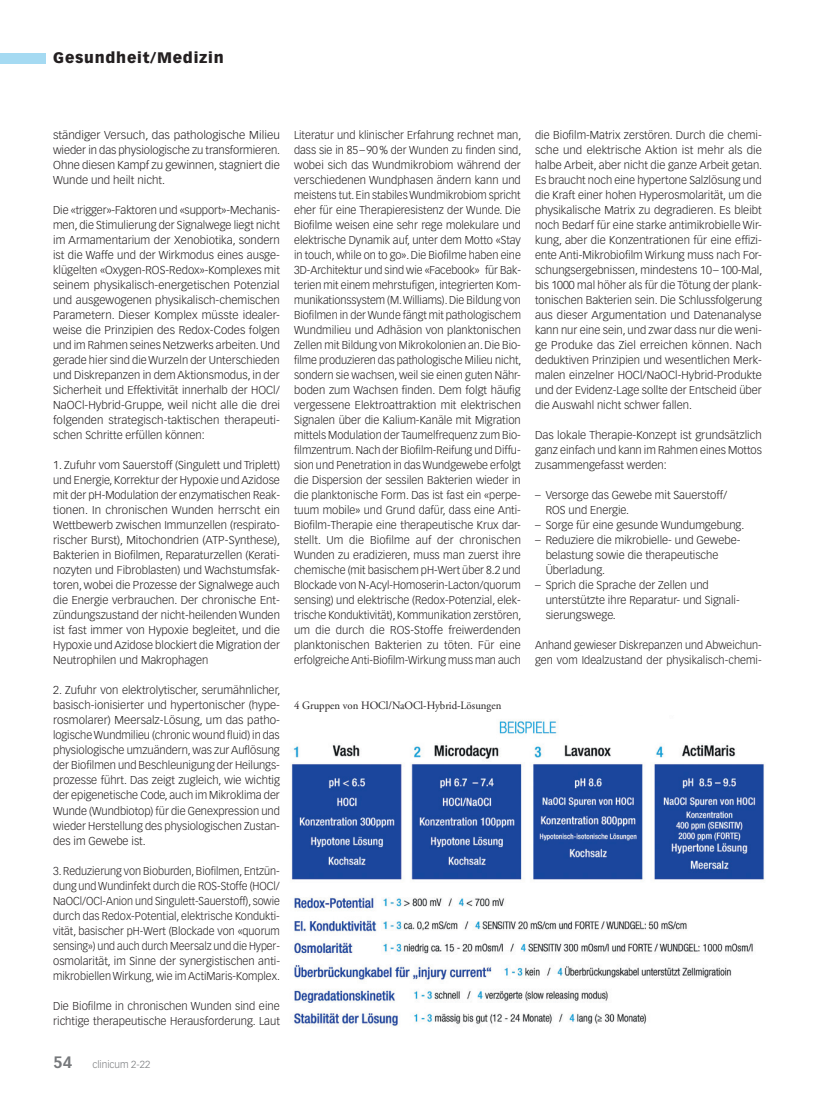
<style>
.page{position:relative;width:815px;height:1099px;background:#fff}
.page>*{position:absolute;margin:0;border:0;box-sizing:border-box;transform-origin:0 0}
.t1{font:900 15px "Vectora LT Std";letter-spacing:.05em;color:#231f20}
.t2{font:300 11.25px/15px "Vectora LT Std";color:#231f20;text-align:justify}
.t3{font:300 11.25px/15px "Vectora LT Std";color:#231f20;text-align:justify;scale:.96 1}
.t4{font:300 11.25px/15px "Vectora LT Std";color:#231f20;text-align:justify;scale:1.04 1}
.t5{font:11.25px "Adobe Garamond Pro";color:#231f20;scale:.96 1}
.t6{font:300 10px "Vectora LT Std";color:#76787b}
.s1{font-weight:700;font-size:16.25px}
</style>
<div class="page">
<div style="left:0;top:53px;width:45px;height:10px;background:#a5daf2"></div>
<img style="left:291px;top:720px;width:474px;height:307px">
<h1 class="t1" style="left:53px;top:49px;width:172px">Gesundheit/Medizin</h1>
<p class="t4" style="left:53px;top:128px;width:220px">ständiger Versuch, das pathologische Milieu wieder in das physiologische zu transformieren.<br>Ohne diesen Kampf zu gewinnen, stagniert die Wunde und heilt nicht.</p>
<p class="t2" style="left:53px;top:203px;width:228px">Die «trigger»-Faktoren und «support»-Mechanis&shy;men, die Stimulierung der Signalwege liegt nicht im Armamentarium der Xenobiotika, sondern ist die Waffe und der Wirkmodus eines ausge&shy;klügelten «Oxygen-ROS-Redox»-Komplexes mit seinem physikalisch-energetischen Potenzial und ausgewogenen physikalisch-chemischen Parametern. Dieser Komplex müsste idealer&shy;weise die Prinzipien des Redox-Codes folgen und im Rahmen seines Netzwerks arbeiten. Und gerade hier sind die Wurzeln der Unterschieden und Diskrepanzen in dem Aktionsmodus, in der Sicherheit und Effektivität innerhalb der HOCl/ NaOCl-Hybrid-Gruppe, weil nicht alle die drei folgenden strategisch-taktischen therapeuti&shy;schen Schritte erfüllen können:</p>
<p class="t2" style="left:53px;top:458px;width:229px">1. Zufuhr vom Sauerstoff (Singulett und Triplett) und Energie, Korrektur der Hypoxie und Azidose mit der pH-Modulation der enzymatischen Reak&shy;tionen. In chronischen Wunden herrscht ein Wettbewerb zwischen Immunzellen (respirato&shy;rischer Burst), Mitochondrien (ATP-Synthese), Bakterien in Biofilmen, Reparaturzellen (Kerati&shy;nozyten und Fibroblasten) und Wachstumsfak&shy;toren, wobei die Prozesse der Signalwege auch die Energie verbrauchen. Der chronische Ent&shy;zündungszustand der nicht-heilenden Wunden ist fast immer von Hypoxie begleitet, und die Hypoxie und Azidose blockiert die Migration der Neutrophilen und Makrophagen</p>
<p class="t2" style="left:53px;top:683px;width:229px">2. Zufuhr von elektrolytischer, serumähnlicher, basisch-ionisierter und hypertonischer (hype&shy;rosmolarer) Meersalz-Lösung, um das patho&shy;logische Wundmilieu (chronic wound fluid) in das physiologische umzuändern, was zur Auflösung der Biofilmen und Beschleunigung der Heilungs&shy;prozesse führt. Das zeigt zugleich, wie wichtig der epigenetische Code, auch im Mikroklima der Wunde (Wundbiotop) für die Genexpression und wieder Herstellung des physiologischen Zustan&shy;des im Gewebe ist.</p>
<p class="t3" style="left:53px;top:863px;width:238px">3. Reduzierung von Bioburden, Biofilmen, Entzün&shy;dung und Wundinfekt durch die ROS-Stoffe (HOCl/ NaOCl/OCl-Anion und Singulett-Sauerstoff), sowie durch das Redox-Potential, elektrische Kondukti&shy;vität, basischer pH-Wert (Blockade von «quorum sensing») und auch durch Meersalz und die Hyper&shy;osmolarität, im Sinne der synergistischen anti&shy;mikrobiellen Wirkung, wie im ActiMaris-Komplex.</p>
<p class="t2" style="left:53px;top:998px;width:228px">Die Biofilme in chronischen Wunden sind eine richtige therapeutische Herausforderung. Laut</p>
<p class="t6" style="left:53px;top:1058px;width:99px"><span class="s1">54</span> clinicum 2-22</p>
<p class="t2" style="left:294px;top:128px;width:229px">Literatur und klinischer Erfahrung rechnet man, dass sie in 85 – 90 % der Wunden zu finden sind, wobei sich das Wundmikrobiom während der verschiedenen Wundphasen ändern kann und meistens tut. Ein stabiles Wundmikrobiom spricht eher für eine Therapieresistenz der Wunde. Die Biofilme weisen eine sehr rege molekulare und elektrische Dynamik auf, unter dem Motto «Stay in touch, while on to go». Die Biofilme haben eine 3D-Architektur und sind wie «Facebook» für Bak&shy;terien mit einem mehrstufigen, integrierten Kom&shy;munikationssystem (M. Williams). Die Bildung von Biofilmen in der Wunde fängt mit pathologischem Wundmilieu und Adhäsion von planktonischen Zellen mit Bildung von Mikrokolonien an. Die Bio&shy;filme produzieren das pathologische Milieu nicht, sondern sie wachsen, weil sie einen guten Nähr&shy;boden zum Wachsen finden. Dem folgt häufig vergessene Elektroattraktion mit elektrischen Signalen über die Kalium-Kanäle mit Migration mittels Modulation der Taumelfrequenz zum Bio&shy;filmzentrum. Nach der Biofilm-Reifung und Diffu&shy;sion und Penetration in das Wundgewebe erfolgt die Dispersion der sessilen Bakterien wieder in die planktonische Form. Das ist fast ein «perpe&shy;tuum mobile» und Grund dafür, dass eine Anti-Biofilm-Therapie eine therapeutische Krux dar&shy;stellt. Um die Biofilme auf der chronischen Wunden zu eradizieren, muss man zuerst ihre chemische (mit basischem pH-Wert über 8.2 und Blockade von N-Acyl-Homoserin-Lacton/quorum sensing) und elektrische (Redox-Potenzial, elek&shy;trische Konduktivität), Kommunikation zerstören, um die durch die ROS-Stoffe freiwerdenden planktonischen Bakterien zu töten. Für eine erfolgreiche Anti-Biofilm-Wirkung muss man auch</p>
<p class="t2" style="left:535px;top:128px;width:229px">die Biofilm-Matrix zerstören. Durch die chemi&shy;sche und elektrische Aktion ist mehr als die halbe Arbeit, aber nicht die ganze Arbeit getan.<br>Es braucht noch eine hypertone Salzlösung und die Kraft einer hohen Hyperosmolarität, um die physikalische Matrix zu degradieren. Es bleibt noch Bedarf für eine starke antimikrobielle Wir&shy;kung, aber die Konzentrationen für eine effizi&shy;ente Anti-Mikrobiofilm Wirkung muss nach For&shy;schungsergebnissen, mindestens 10 – 100-Mal, bis 1000 mal höher als für die Tötung der plank&shy;tonischen Bakterien sein. Die Schlussfolgerung aus dieser Argumentation und Datenanalyse kann nur eine sein, und zwar dass nur die weni&shy;ge Produke das Ziel erreichen können. Nach deduktiven Prinzipien und wesentlichen Merk&shy;malen einzelner HOCl/NaOCl-Hybrid-Produkte und der Evidenz-Lage sollte der Entscheid über die Auswahl nicht schwer fallen.</p>
<p class="t2" style="left:535px;top:428px;width:228px">Das lokale Therapie-Konzept ist grundsätzlich ganz einfach und kann im Rahmen eines Mottos zusammengefasst werden:</p>
<p class="t2" style="left:546px;top:488px;width:183px;text-indent:-11px">– Versorge das Gewebe mit Sauerstoff/<br>ROS und Energie.</p>
<p class="t2" style="left:535px;top:518px;width:211px">– Sorge für eine gesunde Wundumgebung.</p>
<p class="t2" style="left:546px;top:533px;width:196px;text-align:left;text-indent:-11px">– Reduziere die mikrobielle- und Gewebe&shy;belastung sowie die therapeutische<br>Überladung.</p>
<p class="t2" style="left:546px;top:578px;width:196px;text-align:left;text-indent:-11px">– Sprich die Sprache der Zellen und unterstützte ihre Reparatur- und Signali&shy;sierungswege.</p>
<p class="t3" style="left:535px;top:638px;width:238px">Anhand gewieser Diskrepanzen und Abweichun&shy;gen vom Idealzustand der physikalisch-chemi-</p>
<p class="t5" style="left:294px;top:698px;width:217px">4 Gruppen von HOCl/NaOCl-Hybrid-Lösungen</p>
</div>
